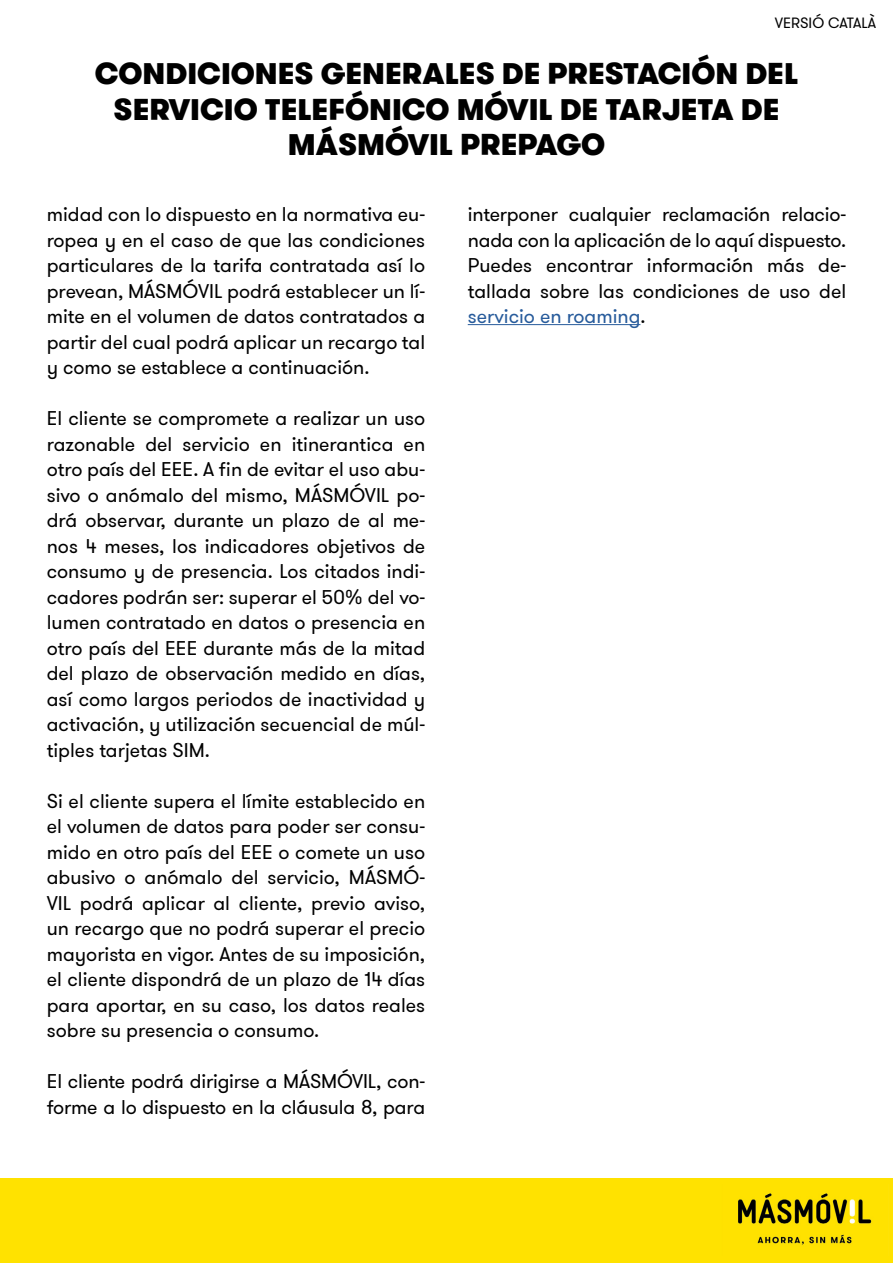
<style>
.page{position:relative;width:893px;height:1263px;background:#fff}
.page>*{position:absolute;margin:0;border:0;box-sizing:border-box;transform-origin:0 0}
.t1{font:900 29.7px/35.5px "GT Walsheim Pro";color:#000;text-align:center}
.t2{font:19.8px/25.5px "GT Walsheim Pro";color:#000;text-align:justify}
.t3{font:14.85px "GT Walsheim Pro";color:#000}
.s1{color:#275b9b}
</style>
<div class="page">
<div style="left:0;top:1178px;width:893px;height:85px;background:#ffe200"></div>
<img style="left:738px;top:1193px;width:134px;height:52px">
<hr style="left:468px;top:324px;width:172px;height:1px;background:#275b9b">
<p class="t3" style="left:775px;top:13px;width:103px">VERSIÓ CATALÀ</p>
<h1 class="t1" style="left:95px;top:56px;width:705px">CONDICIONES GENERALES DE PRESTACIÓN DEL<br>SERVICIO TELEFÓNICO MÓVIL DE TARJETA DE<br>MÁSMÓVIL PREPAGO</h1>
<p class="t2" style="left:47px;top:202px;width:380px">midad con lo dispuesto en la normativa eu&shy;ropea y en el caso de que las condiciones particulares de la tarifa contratada así lo prevean, MÁSMÓVIL podrá establecer un lí&shy;mite en el volumen de datos contratados a partir del cual podrá aplicar un recargo tal y como se establece a continuación.</p>
<p class="t2" style="left:47px;top:406px;width:380px">El cliente se compromete a realizar un uso razonable del servicio en itinerantica en otro país del EEE. A fin de evitar el uso abu&shy;sivo o anómalo del mismo, MÁSMÓVIL po&shy;drá observar, durante un plazo de al me&shy;nos 4 meses, los indicadores objetivos de consumo y de presencia. Los citados indi&shy;cadores podrán ser: superar el 50% del vo&shy;lumen contratado en datos o presencia en otro país del EEE durante más de la mitad del plazo de observación medido en días, así como largos periodos de inactividad y activación, y utilización secuencial de múl&shy;tiples tarjetas SIM.</p>
<p class="t2" style="left:47px;top:788px;width:380px">Si el cliente supera el límite establecido en el volumen de datos para poder ser consu&shy;mido en otro país del EEE o comete un uso abusivo o anómalo del servicio, MÁSMÓ-VIL podrá aplicar al cliente, previo aviso, un recargo que no podrá superar el precio mayorista en vigor. Antes de su imposición, el cliente dispondrá de un plazo de 14 días para aportar, en su caso, los datos reales sobre su presencia o consumo.</p>
<p class="t2" style="left:47px;top:1069px;width:380px">El cliente podrá dirigirse a MÁSMÓVIL, con&shy;forme a lo dispuesto en la cláusula 8, para</p>
<p class="t2" style="left:468px;top:202px;width:380px">interponer cualquier reclamación relacio&shy;nada con la aplicación de lo aquí dispuesto.<br>Puedes encontrar información más de&shy;tallada sobre las condiciones de uso del <span class="s1">servicio en roaming</span>.</p>
</div>
